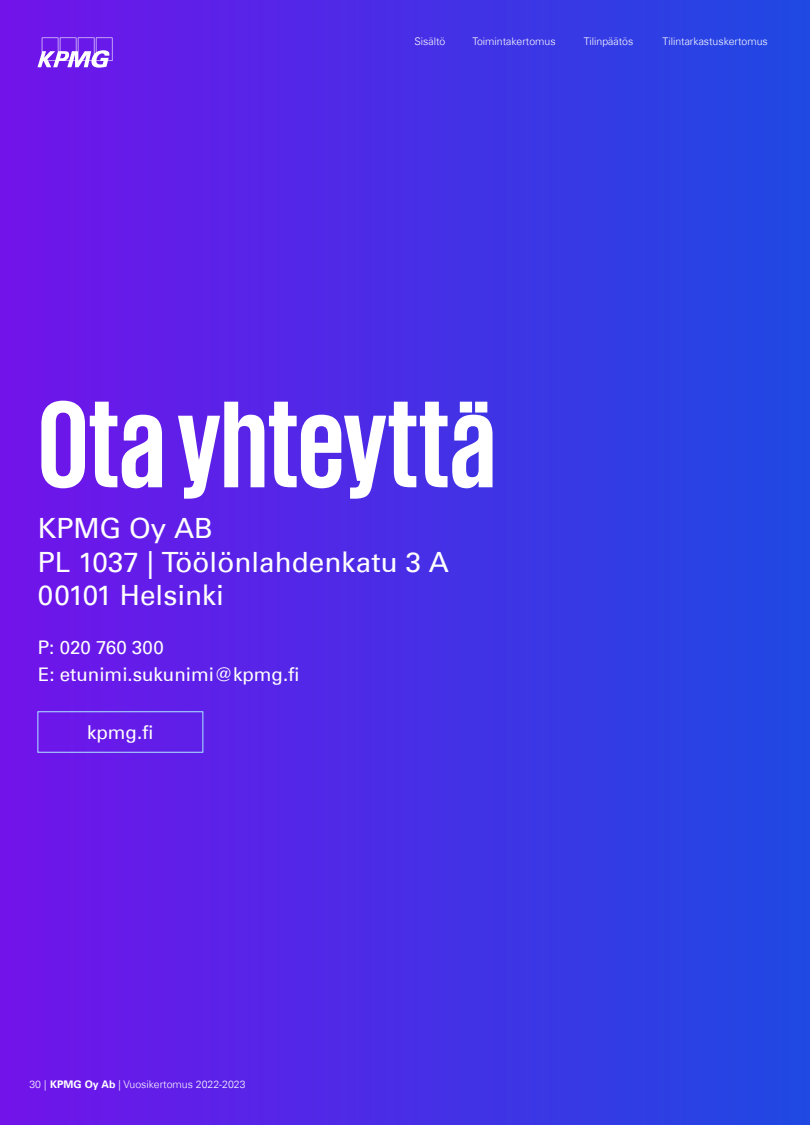
<style>
.page{position:relative;width:810px;height:1125px;background:#fff}
.page>*{position:absolute;margin:0;border:0;box-sizing:border-box;transform-origin:0 0}
.t1{font:700 126.3px "KPMG";letter-spacing:-.005em;color:#fff}
.t2{font:27.9px/33.5px "Universfor KPMG";color:#fff}
.t3{font:18.75px/26.2px "Universfor KPMG";color:#fff}
.t4{font:300 10.5px "Universfor KPMG";color:#fff}
.s1{font-weight:700}
</style>
<div class="page">
<div style="left:0;top:0;width:810px;height:1125px;background:linear-gradient(to right,#7213ea,#1f49e2)"></div>
<svg style="left:38px;top:38px;width:75px;height:30px"></svg>
<div style="left:38px;top:711px;width:165px;height:42px;border:1px solid #aceaff"></div>
<p class="t4" style="left:415px;top:35px;width:32px">Sisältö</p>
<p class="t4" style="left:472px;top:35px;width:85px">Toimintakertomus</p>
<p class="t4" style="left:584px;top:35px;width:51px">Tilinpäätös</p>
<p class="t4" style="left:663px;top:35px;width:107px">Tilintarkastuskertomus</p>
<h1 class="t1" style="left:38px;top:381px;width:459px">Ota yhteyttä</h1>
<h2 class="t2" style="left:38px;top:512px;width:413px">KPMG Oy AB<br>PL 1037 | Töölönlahdenkatu 3 A<br>00101 Helsinki</h2>
<h3 class="t3" style="left:38px;top:635px;width:263px">P: 020 760 300<br>E: etunimi.sukunimi@kpmg.fi</h3>
<h3 class="t3" style="left:87px;top:719px;width:68px">kpmg.fi</h3>
<p class="t4" style="left:29px;top:1077px;width:218px">30 | <span class="s1">KPMG Oy Ab</span> | Vuosikertomus 2022-2023</p>
</div>
